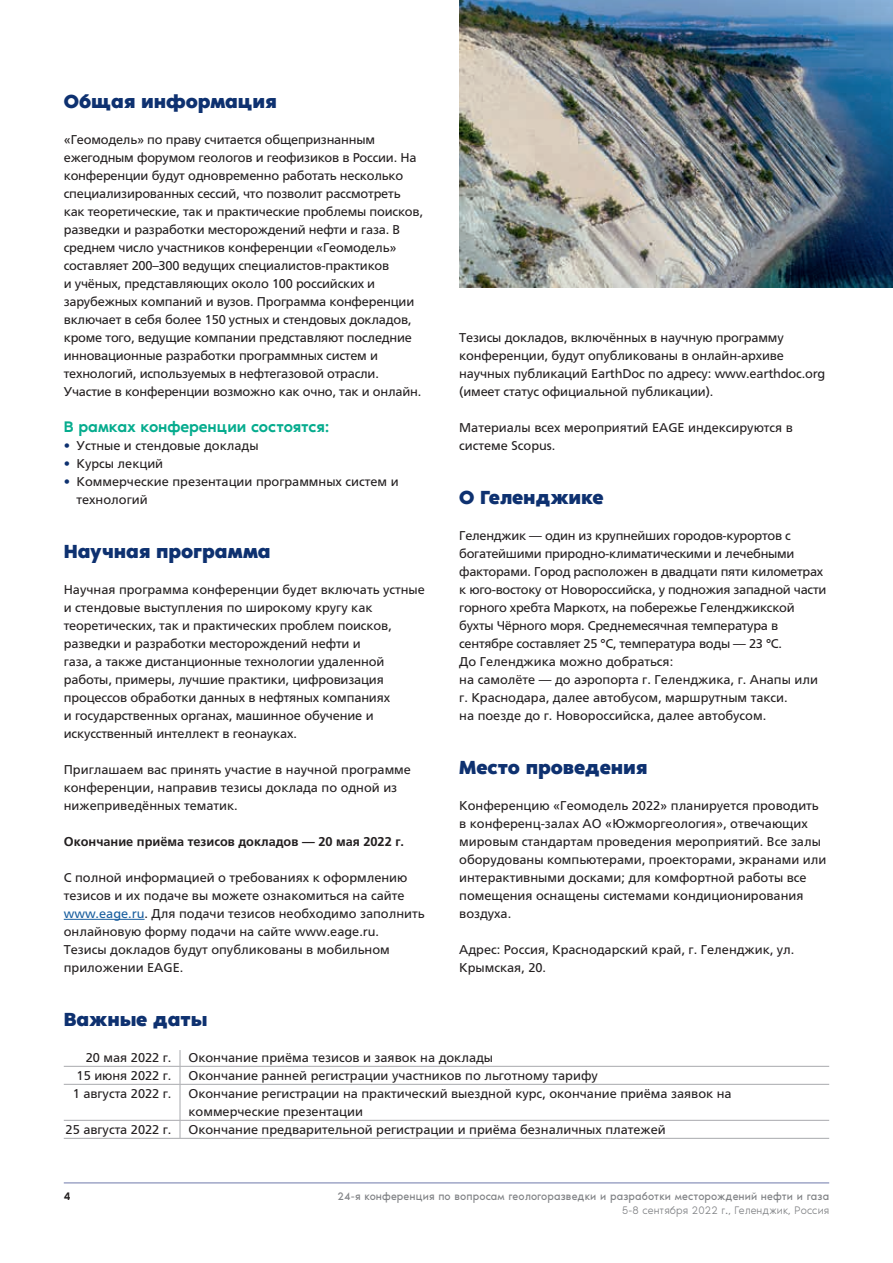
<style>
.page{position:relative;width:893px;height:1263px;background:#fff}
.page>*{position:absolute;margin:0;border:0;box-sizing:border-box;transform-origin:0 0}
._01-KOP_1_RUS{font:700 19.5px "Noir Pro";letter-spacing:-.01em;color:#0e3170}
._02-KOP_2_RUS{font:500 15.75px "Noir Pro";letter-spacing:-.01em;color:#06ac8e}
._00-BODY_tekst_RUS{font:12.75px/18px "Frutiger LTCYR";letter-spacing:-.01em;color:#231f20}
._01-KOP_1_RUS-2{font:12.75px/18px "Frutiger LTCYR";color:#231f20}
._00-BODY_tekst_RUS-2{font:700 12.75px "Frutiger LTCYR";color:#231f20}
.t1{font:11.25px "Noir Pro";letter-spacing:.005em;color:#808285;scale:.95 1}
.t2{font:300 11.25px "Noir Pro";letter-spacing:.005em;color:#808285;scale:.95 1}
.t3{font:500 11.25px "Noir Pro";color:#231f20;scale:.95 1}
.s1{color:#0e3170}
.s2{color:#175d9e}
</style>
<div class="page">
<hr style="left:64px;top:1182px;width:765px;height:1px;background:#9fa6c7">
<hr style="left:64px;top:919px;width:81px;height:1px;background:#175d9e">
<hr style="left:64px;top:1066px;width:116px;height:1px;background:#a8a9ad">
<hr style="left:180px;top:1066px;width:649px;height:1px;background:#a8a9ad">
<svg style="left:180px;top:1050px;width:1px;height:34px"></svg>
<hr style="left:64px;top:1084px;width:116px;height:1px;background:#a8a9ad">
<hr style="left:180px;top:1084px;width:649px;height:1px;background:#a8a9ad">
<hr style="left:180px;top:1085px;width:1px;height:35px;background:#a8a9ad">
<hr style="left:64px;top:1120px;width:116px;height:1px;background:#a8a9ad">
<hr style="left:180px;top:1120px;width:649px;height:1px;background:#a8a9ad">
<svg style="left:180px;top:1121px;width:1px;height:17px"></svg>
<hr style="left:64px;top:1138px;width:116px;height:1px;background:#a8a9ad">
<hr style="left:180px;top:1138px;width:649px;height:1px;background:#a8a9ad">
<img style="left:459px;top:0;width:434px;height:288px">
<p class="_01-KOP_1_RUS" style="left:64px;top:85px;width:215px">Общая информация</p>
<p class="_00-BODY_tekst_RUS" style="left:64px;top:131px;width:361px">«Геомодель» по праву считается общепризнанным ежегодным форумом геологов и геофизиков в России. На конференции будут одновременно работать несколько специализированных сессий, что позволит рассмотреть как теоретические, так и практические проблемы поисков, разведки и разработки месторождений нефти и газа. В среднем число участников конференции «Геомодель» составляет 200–300 ведущих специалистов-практиков<br>и учёных, представляющих около 100 российских и зарубежных компаний и вузов. Программа конференции включает в себя более 150 устных и стендовых докладов, кроме того, ведущие компании представляют последние инновационные разработки программных систем и технологий, используемых в нефтегазовой отрасли.<br>Участие в конференции возможно как очно, так и онлайн.</p>
<p class="_02-KOP_2_RUS" style="left:64px;top:414px;width:267px">В рамках конференции состоятся:</p>
<p class="_00-BODY_tekst_RUS" style="left:64px;top:437px;width:196px"><span class="s1">•</span> Устные и стендовые доклады</p>
<p class="_00-BODY_tekst_RUS" style="left:64px;top:455px;width:101px"><span class="s1">•</span> Курсы лекций</p>
<p class="_00-BODY_tekst_RUS" style="left:77px;top:473px;width:324px;text-indent:-13px"><span class="s1">•</span> Коммерческие презентации программных систем и технологий</p>
<p class="_01-KOP_1_RUS" style="left:64px;top:535px;width:208px">Научная программа</p>
<p class="_00-BODY_tekst_RUS" style="left:64px;top:581px;width:363px">Научная программа конференции будет включать устные и стендовые выступления по широкому кругу как</p>
<p class="_00-BODY_tekst_RUS" style="left:64px;top:617px;width:329px">теоретических, так и практических проблем поисков, разведки и разработки месторождений нефти и газа, а также дистанционные технологии удаленной работы, примеры, лучшие практики, цифровизация процессов обработки данных в нефтяных компаниях и государственных органах, машинное обучение и искусственный интеллект в геонауках.</p>
<p class="_00-BODY_tekst_RUS" style="left:64px;top:761px;width:349px">Приглашаем вас принять участие в научной программе конференции, направив тезисы доклада по одной из нижеприведённых тематик.</p>
<p class="_00-BODY_tekst_RUS-2" style="left:64px;top:835px;width:342px">Окончание приёма тезисов докладов — 20 мая 2022 г.</p>
<p class="_00-BODY_tekst_RUS" style="left:64px;top:869px;width:362px">С полной информацией о требованиях к оформлению тезисов и их подаче вы можете ознакомиться на сайте <span class="s2">www.eage.ru</span>. Для подачи тезисов необходимо заполнить онлайновую форму подачи на сайте www.eage.ru.</p>
<p class="_00-BODY_tekst_RUS" style="left:64px;top:941px;width:327px">Тезисы докладов будут опубликованы в мобильном приложении EAGE.</p>
<p class="_00-BODY_tekst_RUS" style="left:459px;top:329px;width:368px">Тезисы докладов, включённых в научную программу конференции, будут опубликованы в онлайн-архиве научных публикаций EarthDoc по адресу: www.earthdoc.org (имеет статус официальной публикации).</p>
<p class="_01-KOP_1_RUS-2" style="left:459px;top:419px;width:335px">Материалы всех мероприятий EAGE индексируются в системе Scopus.</p>
<p class="_01-KOP_1_RUS" style="left:459px;top:481px;width:146px">О Геленджике</p>
<p class="_00-BODY_tekst_RUS" style="left:459px;top:527px;width:369px">Геленджик — один из крупнейших городов-курортов с богатейшими природно-климатическими и лечебными факторами. Город расположен в двадцати пяти километрах к юго-востоку от Новороссийска, у подножия западной части горного хребта Маркотх, на побережье Геленджикской бухты Чёрного моря. Среднемесячная температура в сентябре составляет 25 °C, температура воды — 23 °C.</p>
<p class="_00-BODY_tekst_RUS" style="left:459px;top:653px;width:215px">До Геленджика можно добраться:</p>
<p class="_00-BODY_tekst_RUS" style="left:459px;top:671px;width:360px">на самолёте — до аэропорта г. Геленджика, г. Анапы или г. Краснодара, далее автобусом, маршрутным такси.</p>
<p class="_00-BODY_tekst_RUS" style="left:459px;top:707px;width:308px">на поезде до г. Новороссийска, далее автобусом.</p>
<p class="_01-KOP_1_RUS" style="left:459px;top:751px;width:190px">Место проведения</p>
<p class="_00-BODY_tekst_RUS" style="left:459px;top:797px;width:369px">Конференцию «Геомодель 2022» планируется проводить в конференц-залах АО «Южморгеология», отвечающих мировым стандартам проведения мероприятий. Все залы оборудованы компьютерами, проекторами, экранами или интерактивными досками; для комфортной работы все помещения оснащены системами кондиционирования воздуха.</p>
<p class="_00-BODY_tekst_RUS" style="left:459px;top:941px;width:337px">Адрес: Россия, Краснодарский край, г. Геленджик, ул.<br>Крымская, 20.</p>
<p class="_01-KOP_1_RUS" style="left:64px;top:1003px;width:145px">Важные даты</p>
<p class="_00-BODY_tekst_RUS" style="left:86px;top:1049px;width:87px">20 мая 2022 г.</p>
<p class="_00-BODY_tekst_RUS" style="left:189px;top:1049px;width:306px">Окончание приёма тезисов и заявок на доклады</p>
<p class="_00-BODY_tekst_RUS" style="left:77px;top:1067px;width:96px">15 июня 2022 г.</p>
<p class="_00-BODY_tekst_RUS" style="left:189px;top:1067px;width:411px">Окончание ранней регистрации участников по льготному тарифу</p>
<p class="_00-BODY_tekst_RUS" style="left:73px;top:1085px;width:100px">1 августа 2022 г.</p>
<p class="_00-BODY_tekst_RUS" style="left:189px;top:1085px;width:545px">Окончание регистрации на практический выездной курс, окончание приёма заявок на коммерческие презентации</p>
<p class="_00-BODY_tekst_RUS" style="left:66px;top:1121px;width:107px">25 августа 2022 г.</p>
<p class="_00-BODY_tekst_RUS" style="left:189px;top:1121px;width:479px">Окончание предварительной регистрации и приёма безналичных платежей</p>
<p class="t3" style="left:64px;top:1188px;width:9px">4</p>
<p class="t1" style="left:337px;top:1188px;width:519px">24-я конференция по вопросам геологоразведки и разработки месторождений нефти и газа</p>
<p class="t2" style="left:622px;top:1202px;width:220px">5-8 сентября 2022 г., Геленджик, Россия</p>
</div>
